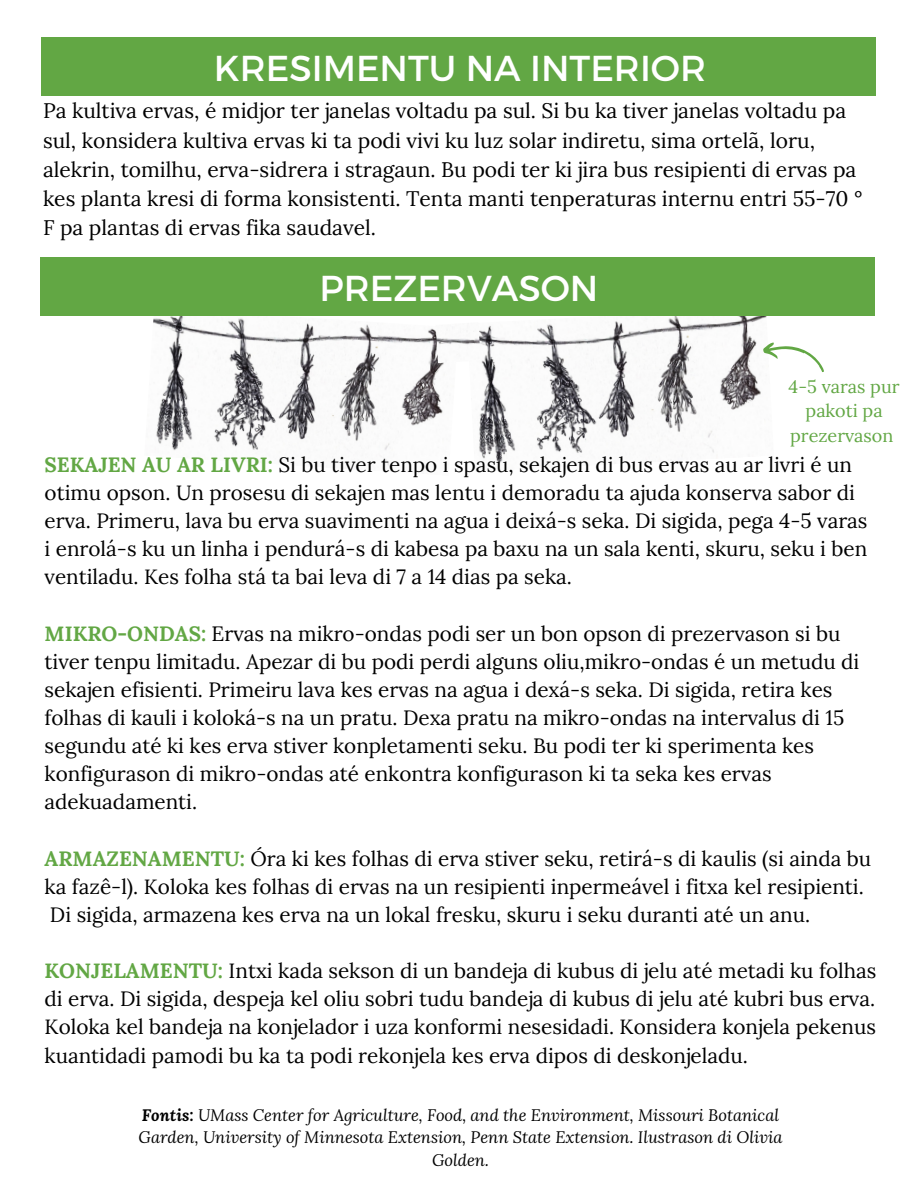
<style>
.page{position:relative;width:918px;height:1188px;background:#fff}
.page>*{position:absolute;margin:0;border:0;box-sizing:border-box;transform-origin:0 0}
.t1{font:36px "Montserrat";color:#fff}
.t2{font:21px/29.2px "Lora";color:#000}
.t3{font:20.7px/28.2px "Lora";color:#000}
.t4{font:18px/24.8px "Lora";color:#62a744;text-align:center}
.t5{font:italic 16.5px/22.5px "Lora";color:#000;text-align:center}
.s1{font-weight:700;color:#62a744}
.s2{font-weight:700}
</style>
<div class="page">
<div style="left:42px;top:37px;width:834px;height:59px;background:#62a744"></div>
<img style="left:153px;top:316px;width:291px;height:150px">
<img style="left:479px;top:316px;width:288px;height:148px">
<div style="left:40px;top:257px;width:835px;height:59px;background:#62a744"></div>
<svg style="left:761px;top:338px;width:63px;height:35px"></svg>
<img style="left:436px;top:322px;width:45px;height:41px">
<h1 class="t1" style="left:214px;top:45px;width:494px">KRESIMENTU NA INTERIOR</h1>
<p class="t2" style="left:43px;top:96px;width:821px">Pa kultiva ervas, é midjor ter janelas voltadu pa sul. Si bu ka tiver janelas voltadu pa sul, konsidera kultiva ervas ki ta podi vivi ku luz solar indiretu, sima ortelã, loru, alekrin, tomilhu, erva-sidrera i stragaun. Bu podi ter ki jira bus resipienti di ervas pa kes planta kresi di forma konsistenti. Tenta manti tenperaturas internu entri 55-70 ° F pa plantas di ervas fika saudavel.</p>
<h1 class="t1" style="left:320px;top:265px;width:280px">PREZERVASON</h1>
<p class="t4" style="left:789px;top:374px;width:112px">4-5 varas pur pakoti pa prezervason</p>
<p class="t3" style="left:45px;top:450px;width:825px"><span class="s1">SEKAJEN AU AR LIVRI:</span> Si bu tiver tenpo i spasu, sekajen di bus ervas au ar livri é un otimu opson. Un prosesu di sekajen mas lentu i demoradu ta ajuda konserva sabor di erva. Primeru, lava bu erva suavimenti na agua i deixá-s seka. Di sigida, pega 4-5 varas i enrolá-s ku un linha i pendurá-s di kabesa pa baxu na un sala kenti, skuru, seku i ben ventiladu. Kes folha stá ta bai leva di 7 a 14 dias pa seka.</p>
<p class="t3" style="left:45px;top:619px;width:816px"><span class="s1">MIKRO-ONDAS:</span> Ervas na mikro-ondas podi ser un bon opson di prezervason si bu tiver tenpu limitadu. Apezar di bu podi perdi alguns oliu,mikro-ondas é un metudu di sekajen efisienti. Primeiru lava kes ervas na agua i dexá-s seka. Di sigida, retira kes folhas di kauli i koloká-s na un pratu. Dexa pratu na mikro-ondas na intervalus di 15 segundu até ki kes erva stiver konpletamenti seku. Bu podi ter ki sperimenta kes konfigurason di mikro-ondas até enkontra konfigurason ki ta seka kes ervas adekuadamenti.</p>
<p class="t3" style="left:45px;top:844px;width:828px"><span class="s1">ARMAZENAMENTU:</span> Óra ki kes folhas di erva stiver seku, retirá-s di kaulis (si ainda bu ka fazê-l). Koloka kes folhas di ervas na un resipienti inpermeável i fitxa kel resipienti.<br>Di sigida, armazena kes erva na un lokal fresku, skuru i seku duranti até un anu.</p>
<p class="t3" style="left:45px;top:956px;width:833px;text-align:justify"><span class="s1">KONJELAMENTU:</span> Intxi kada sekson di un bandeja di kubus di jelu até metadi ku folhas di erva. Di sigida, despeja kel oliu sobri tudu bandeja di kubus di jelu até kubri bus erva.<br>Koloka kel bandeja na konjelador i uza konformi nesesidadi. Konsidera konjela pekenus kuantidadi pamodi bu ka ta podi rekonjela kes erva dipos di deskonjeladu.</p>
<p class="t5" style="left:139px;top:1103px;width:645px"><span class="s2">Fontis:</span> UMass Center for Agriculture, Food, and the Environment, Missouri Botanical<br>Garden, University of Minnesota Extension, Penn State Extension. Ilustrason di Olivia<br>Golden.</p>
</div>
